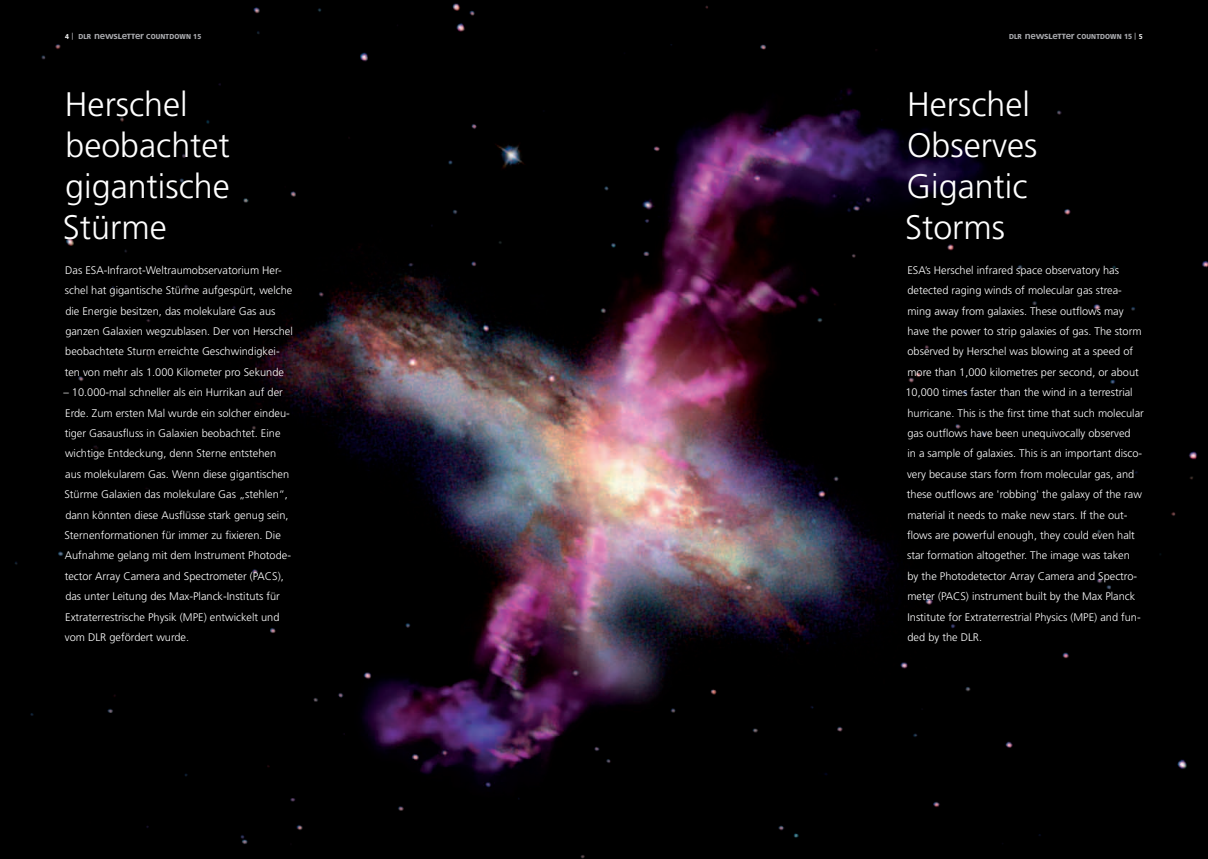
<style>
.page{position:relative;width:1208px;height:859px;background:#fff}
.page>*{position:absolute;margin:0;border:0;box-sizing:border-box;transform-origin:0 0}
.t1{font:300 34px/40.8px "Frutiger LT Std";color:#fff}
.t2{font:300 11px/20.4px "Frutiger LT Std";color:#fff}
.t3{font:900 7.2px "Frutiger LT Std";letter-spacing:.02em;color:#a8a9ad;scale:.89 1}
.s1{font-weight:700;font-size:7px;color:#fff}
.s2{font-weight:700;font-size:7px}
.s3{font-weight:700;font-size:9.8px}
.s4{font-size:7.5px}
.s5{font-size:7.4px}
</style>
<div class="page">
<img style="left:1px;top:0;width:1207px;height:859px">
<p class="t3" style="left:65px;top:32px;width:154px"><span class="s1">4</span> <span class="s2">|</span> DLR <span class="s3">news</span><span class="s4">L</span><span class="s3">e</span><span class="s4">TT</span><span class="s3">er</span> COUNTDOWN 15</p>
<p class="t3" style="left:1009px;top:32px;width:151px">DLR <span class="s3">news</span><span class="s4">L</span><span class="s3">e</span><span class="s4">TT</span><span class="s3">er</span> COUNTDOWN <span class="s5">15</span> <span class="s2">|</span> <span class="s1">5</span></p>
<h1 class="t1" style="left:63px;top:85px;width:169px">Herschel beobachtet gigantische<br>Stürme</h1>
<p class="t2" style="left:65px;top:260px;width:229px">Das ESA-Infrarot-Weltraumobservatorium Her&shy;schel hat gigantische Stürme aufgespürt, welche die Energie besitzen, das molekulare Gas aus ganzen Galaxien wegzublasen. Der von Herschel beobachtete Sturm erreichte Geschwindigkei&shy;ten von mehr als 1.000 Kilometer pro Sekunde</p>
<p class="t2" style="left:63px;top:382px;width:229px">– 10.000-mal schneller als ein Hurrikan auf der Erde. Zum ersten Mal wurde ein solcher eindeu&shy;tiger Gasausfluss in Galaxien beobachtet. Eine wichtige Entdeckung, denn Sterne entstehen aus molekularem Gas. Wenn diese gigantischen Stürme Galaxien das molekulare Gas „stehlen“, dann könnten diese Ausflüsse stark genug sein, Sternenformationen für immer zu fixieren. Die Aufnahme gelang mit dem Instrument Photode&shy;tector Array Camera and Spectrometer (PACS), das unter Leitung des Max-Planck-Instituts für Extraterrestrische Physik (MPE) entwickelt und vom DLR gefördert wurde.</p>
<h1 class="t1" style="left:905px;top:85px;width:134px">Herschel<br>Observes<br>Gigantic<br>Storms</h1>
<p class="t2" style="left:905px;top:260px;width:240px">ESA’s Herschel infrared space observatory has detected raging winds of molecular gas strea&shy;ming away from galaxies. These outflows may have the power to strip galaxies of gas. The storm observed by Herschel was blowing at a speed of more than 1,000 kilometres per second, or about 10,000 times faster than the wind in a terrestrial hurricane. This is the first time that such molecular gas outflows have been unequivocally observed<br>in a sample of galaxies. This is an important disco&shy;very because stars form from molecular gas, and these outflows are 'robbing' the galaxy of the raw material it needs to make new stars. If the out&shy;flows are powerful enough, they could even halt star formation altogether. The image was taken<br>by the Photodetector Array Camera and Spectro&shy;meter (PACS) instrument built by the Max Planck Institute for Extraterrestrial Physics (MPE) and fun&shy;ded by the DLR.</p>
</div>
